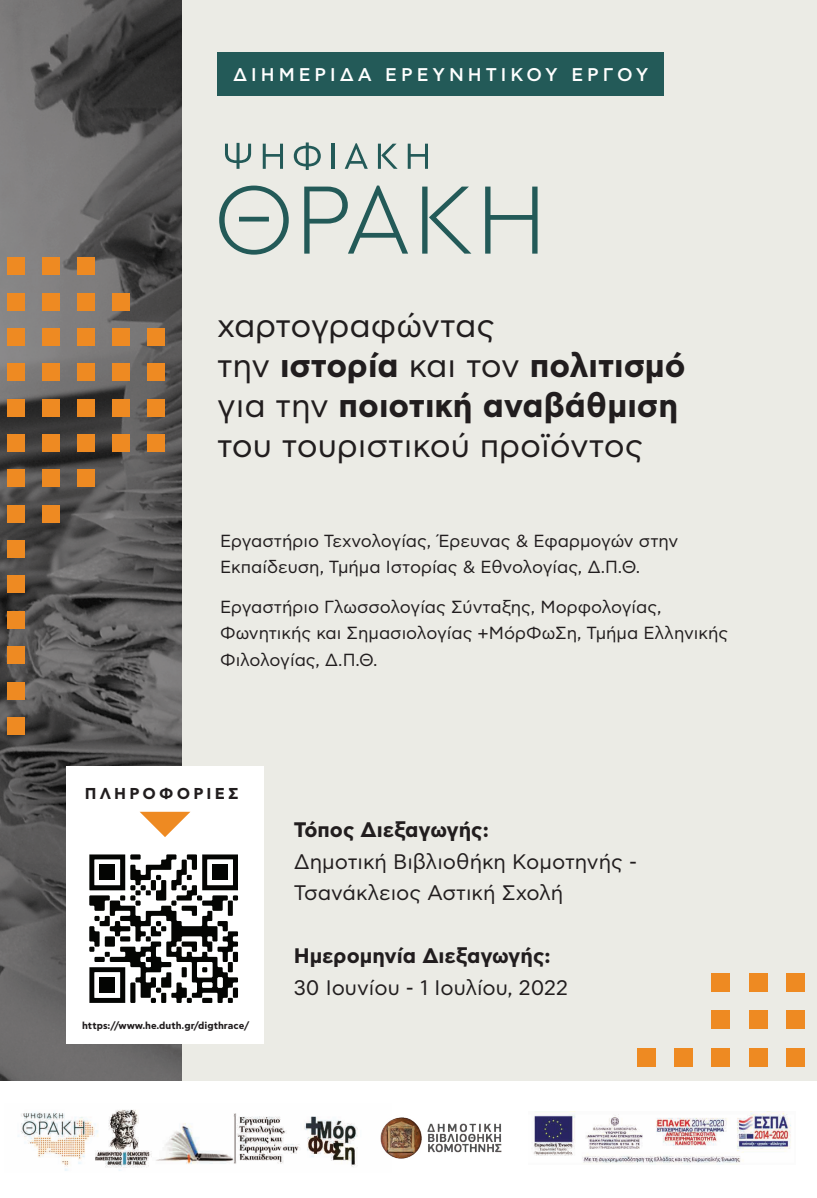
<style>
.page{position:relative;width:817px;height:1198px;background:#fff}
.page>*{position:absolute;margin:0;border:0;box-sizing:border-box;transform-origin:0 0}
.t1{font:33.25px/39.9px "CF Asty Pro";color:#211d1e}
.t2{font:21px/31.5px "CF Asty Pro";color:#211d1e}
.t3{font:700 21px "CF Asty Pro";color:#211d1e}
.t4{font:500 18.38px "CF Asty Pro";letter-spacing:.22em;color:#fff}
.t5{font:17.5px/26.2px "CF Asty Pro";color:#211d1e}
.t6{font:700 15.75px "CF Asty Pro";letter-spacing:.2em;color:#211d1e}
.t7{font:700 9.89px "CF Asty Pro";color:#211d1e}
.s1{font-weight:700}
</style>
<div class="page">
<div style="left:0;top:0;width:816px;height:1198px;background:#ebebe5"></div>
<svg style="left:0;top:0;width:182px;height:1081px;background:#5c5a5a"></svg>
<div style="left:785px;top:1048px;width:19px;height:19px;background:#ee8a22"></div>
<div style="left:748px;top:1048px;width:19px;height:19px;background:#ee8a22"></div>
<div style="left:711px;top:1048px;width:18px;height:19px;background:#ee8a22"></div>
<div style="left:674px;top:1048px;width:18px;height:19px;background:#ee8a22"></div>
<div style="left:637px;top:1048px;width:18px;height:19px;background:#ee8a22"></div>
<div style="left:785px;top:1011px;width:19px;height:18px;background:#ee8a22"></div>
<div style="left:748px;top:1011px;width:19px;height:18px;background:#ee8a22"></div>
<div style="left:711px;top:1011px;width:18px;height:18px;background:#ee8a22"></div>
<div style="left:785px;top:973px;width:19px;height:19px;background:#ee8a22"></div>
<div style="left:748px;top:973px;width:19px;height:19px;background:#ee8a22"></div>
<div style="left:711px;top:973px;width:18px;height:19px;background:#ee8a22"></div>
<svg style="left:225px;top:143px;width:26px;height:26px"></svg>
<svg style="left:262px;top:144px;width:21px;height:25px"></svg>
<svg style="left:293px;top:142px;width:27px;height:28px"></svg>
<hr style="left:331px;top:144px;width:3px;height:25px;background:#235a58">
<svg style="left:344px;top:143px;width:23px;height:26px"></svg>
<svg style="left:377px;top:144px;width:20px;height:25px"></svg>
<svg style="left:407px;top:144px;width:20px;height:25px"></svg>
<svg style="left:219px;top:186px;width:69px;height:69px"></svg>
<svg style="left:304px;top:186px;width:104px;height:68px"></svg>
<svg style="left:422px;top:187px;width:49px;height:67px"></svg>
<svg style="left:485px;top:187px;width:52px;height:67px"></svg>
<div style="left:0;top:1081px;width:816px;height:117px;background:#fff"></div>
<img style="left:18px;top:1109px;width:340px;height:62px">
<img style="left:533px;top:1112px;width:258px;height:52px">
<div style="left:217px;top:52px;width:446px;height:43px;background:#235a58"></div>
<div style="left:7px;top:717px;width:18px;height:18px;background:#ee8a22"></div>
<div style="left:7px;top:682px;width:18px;height:17px;background:#ee8a22"></div>
<div style="left:7px;top:647px;width:18px;height:17px;background:#ee8a22"></div>
<div style="left:7px;top:611px;width:18px;height:18px;background:#ee8a22"></div>
<div style="left:7px;top:576px;width:18px;height:17px;background:#ee8a22"></div>
<div style="left:7px;top:540px;width:18px;height:18px;background:#ee8a22"></div>
<div style="left:42px;top:505px;width:18px;height:17px;background:#ee8a22"></div>
<div style="left:7px;top:505px;width:18px;height:17px;background:#ee8a22"></div>
<div style="left:77px;top:470px;width:18px;height:17px;background:#ee8a22"></div>
<div style="left:42px;top:470px;width:18px;height:17px;background:#ee8a22"></div>
<div style="left:7px;top:470px;width:18px;height:17px;background:#ee8a22"></div>
<div style="left:147px;top:434px;width:18px;height:18px;background:#ee8a22"></div>
<div style="left:112px;top:434px;width:18px;height:18px;background:#ee8a22"></div>
<div style="left:77px;top:434px;width:18px;height:18px;background:#ee8a22"></div>
<div style="left:42px;top:434px;width:18px;height:18px;background:#ee8a22"></div>
<div style="left:147px;top:399px;width:18px;height:17px;background:#ee8a22"></div>
<div style="left:112px;top:399px;width:18px;height:17px;background:#ee8a22"></div>
<div style="left:77px;top:399px;width:18px;height:17px;background:#ee8a22"></div>
<div style="left:42px;top:399px;width:18px;height:17px;background:#ee8a22"></div>
<div style="left:147px;top:364px;width:18px;height:17px;background:#ee8a22"></div>
<div style="left:112px;top:364px;width:18px;height:17px;background:#ee8a22"></div>
<div style="left:77px;top:364px;width:18px;height:17px;background:#ee8a22"></div>
<div style="left:42px;top:364px;width:18px;height:17px;background:#ee8a22"></div>
<div style="left:147px;top:328px;width:18px;height:18px;background:#ee8a22"></div>
<div style="left:112px;top:328px;width:18px;height:18px;background:#ee8a22"></div>
<div style="left:77px;top:328px;width:18px;height:18px;background:#ee8a22"></div>
<div style="left:42px;top:328px;width:18px;height:18px;background:#ee8a22"></div>
<div style="left:112px;top:293px;width:18px;height:17px;background:#ee8a22"></div>
<div style="left:77px;top:293px;width:18px;height:17px;background:#ee8a22"></div>
<div style="left:42px;top:293px;width:18px;height:17px;background:#ee8a22"></div>
<div style="left:77px;top:257px;width:18px;height:18px;background:#ee8a22"></div>
<div style="left:42px;top:257px;width:18px;height:18px;background:#ee8a22"></div>
<div style="left:7px;top:434px;width:18px;height:18px;background:#ee8a22"></div>
<div style="left:7px;top:399px;width:18px;height:17px;background:#ee8a22"></div>
<div style="left:7px;top:364px;width:18px;height:17px;background:#ee8a22"></div>
<div style="left:7px;top:328px;width:18px;height:18px;background:#ee8a22"></div>
<div style="left:7px;top:293px;width:18px;height:17px;background:#ee8a22"></div>
<div style="left:7px;top:257px;width:18px;height:18px;background:#ee8a22"></div>
<div style="left:66px;top:767px;width:197px;height:277px;background:#fff"></div>
<svg style="left:140px;top:812px;width:50px;height:25px"></svg>
<svg style="left:89px;top:854px;width:149px;height:149px"></svg>
<div style="left:100px;top:865px;width:15px;height:15px;background:#040503"></div>
<div style="left:212px;top:865px;width:16px;height:15px;background:#040503"></div>
<div style="left:100px;top:977px;width:15px;height:16px;background:#040503"></div>
<img style="left:380px;top:1117px;width:122px;height:42px">
<p class="t4" style="left:233px;top:63px;width:416px">ΔΙΗΜΕΡΙΔΑ ΕΡΕΥΝΗΤΙΚΟΥ ΕΡΓΟΥ</p>
<h1 class="t1" style="left:217px;top:306px;width:470px">χαρτογραφώντας<br>την <span class="s1">ιστορία</span> και τον <span class="s1">πολιτισμό </span>για την <span class="s1">ποιοτική αναβάθμιση </span>του τουριστικού προϊόντος</h1>
<p class="t5" style="left:220px;top:528px;width:459px">Εργαστήριο Τεχνολογίας, Έρευνας &amp; Εφαρμογών στην<br>Εκπαίδευση, Τμήμα Ιστορίας &amp; Εθνολογίας, Δ.Π.Θ.</p>
<p class="t5" style="left:220px;top:594px;width:509px">Εργαστήριο Γλωσσολογίας Σύνταξης, Μορφολογίας,<br>Φωνητικής και Σημασιολογίας +ΜόρΦωΣη, Τμήμα Ελληνικής<br>Φιλολογίας, Δ.Π.Θ.</p>
<p class="t6" style="left:85px;top:783px;width:155px">ΠΛΗΡΟΦΟΡΙΕΣ</p>
<p class="t7" style="left:82px;top:1019px;width:168px">https://www.he.duth.gr/digthrace/</p>
<p class="t3" style="left:293px;top:817px;width:196px">Τόπος Διεξαγωγής:</p>
<p class="t2" style="left:293px;top:846px;width:344px">Δημοτική Βιβλιοθήκη Κομοτηνής -<br>Τσανάκλειος Αστική Σχολή</p>
<p class="t3" style="left:293px;top:943px;width:258px">Ημερομηνία Διεξαγωγής:</p>
<p class="t2" style="left:293px;top:972px;width:275px">30 Ιουνίου - 1 Ιουλίου, 2022</p>
</div>
